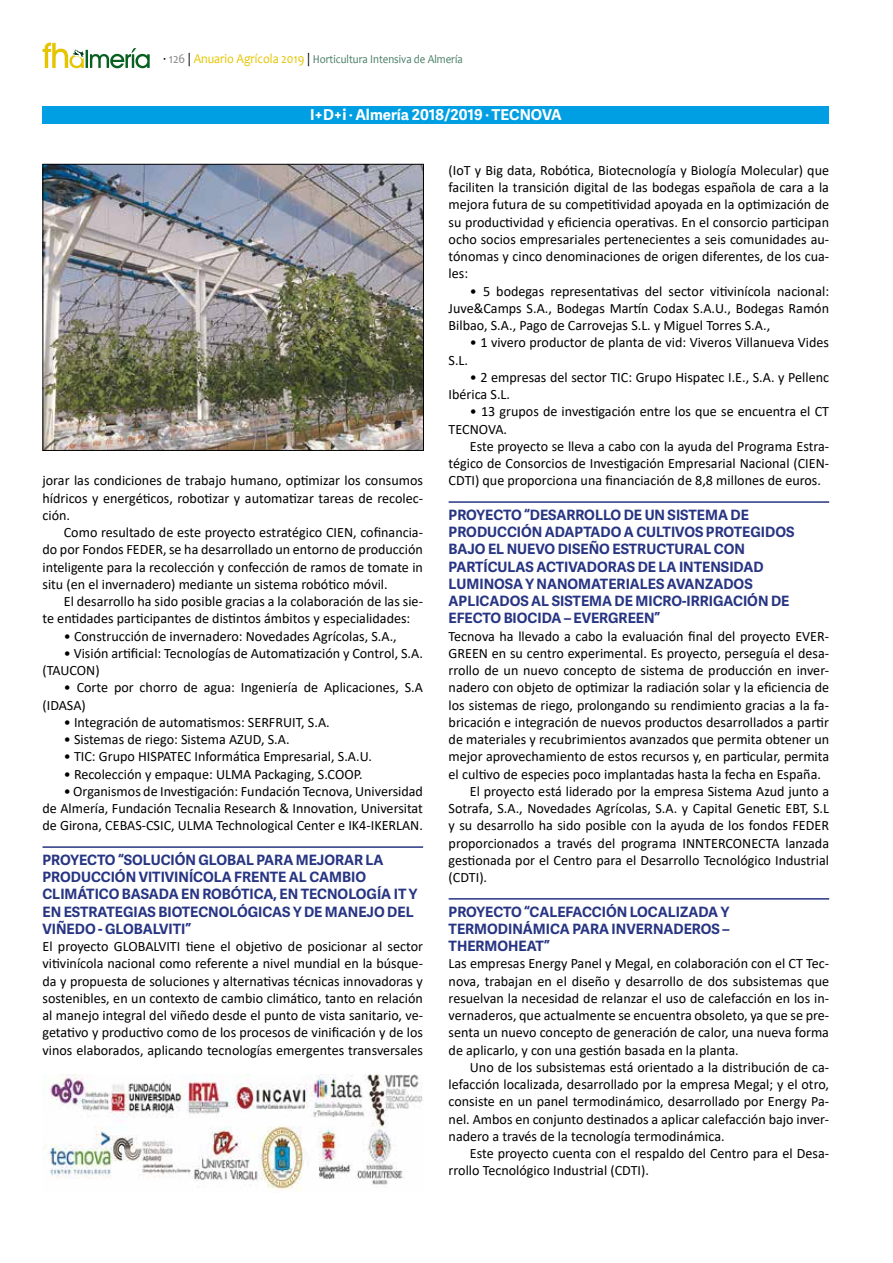
<style>
.page{position:relative;width:893px;height:1263px;background:#fff}
.page>*{position:absolute;margin:0;border:0;box-sizing:border-box;transform-origin:0 0}
.t1{font:700 15px "Adelle Sans Basic";color:#fff}
.t2{font:14.25px/17.2px "Calibri";color:#000;text-align:justify}
.t3{font:700 14.25px/17.2px "Adelle Sans Basic";color:#283583}
.t4{font:12px "Candara";color:#477d67;scale:.9 1}
.s1{font-size:13.5px;color:#000}
.s2{font-size:13.5px;color:#878787}
.s3{font-size:13.5px;color:#e5c500}
</style>
<div class="page">
<svg style="left:43px;top:43px;width:107px;height:25px"></svg>
<div style="left:43px;top:106px;width:786px;height:17px;background:#009fe3"></div>
<hr style="left:43px;top:846px;width:380px;height:2px;background:#283583">
<hr style="left:449px;top:501px;width:380px;height:2px;background:#283583">
<hr style="left:449px;top:898px;width:380px;height:1px;background:#283583">
<img style="left:45px;top:166px;width:377px;height:283px">
<div style="left:43px;top:164px;width:381px;height:287px;border:1px solid #000"></div>
<img style="left:44px;top:1075px;width:379px;height:117px">
<p class="t4" style="left:163px;top:52px;width:335px"><span class="s1">·</span> <span class="s2">126</span> <span class="s1">|</span> <span class="s3">Anuario Agrícola 2019</span> <span class="s1">|</span> Horticultura Intensiva de Almería</p>
<p class="t1" style="left:310px;top:105px;width:253px">I+D+i · Almería 2018/2019 · TECNOVA</p>
<p class="t2" style="left:43px;top:472px;width:382px">jorar las condiciones de trabajo humano, optimizar los consumos hídricos y energéticos, robotizar y automatizar tareas de recolec&shy;ción.</p>
<p class="t2" style="left:43px;top:523px;width:382px;text-indent:21px">Como resultado de este proyecto estratégico CIEN, cofinancia&shy;do por Fondos FEDER, se ha desarrollado un entorno de producción inteligente para la recolección y confección de ramos de tomate in situ (en el invernadero) mediante un sistema robótico móvil.</p>
<p class="t2" style="left:43px;top:592px;width:382px;text-indent:21px">El desarrollo ha sido posible gracias a la colaboración de las sie&shy;te entidades participantes de distintos ámbitos y especialidades:</p>
<p class="t2" style="left:64px;top:627px;width:335px">• Construcción de invernadero: Novedades Agrícolas, S.A.,</p>
<p class="t2" style="left:43px;top:644px;width:382px;text-indent:21px">• Visión artificial: Tecnologías de Automatización y Control, S.A. (TAUCON)</p>
<p class="t2" style="left:43px;top:679px;width:382px;text-indent:21px">• Corte por chorro de agua: Ingeniería de Aplicaciones, S.A (IDASA)</p>
<p class="t2" style="left:64px;top:713px;width:267px">• Integración de automatismos: SERFRUIT, S.A.</p>
<p class="t2" style="left:64px;top:730px;width:227px">• Sistemas de riego: Sistema AZUD, S.A.</p>
<p class="t2" style="left:64px;top:748px;width:310px">• TIC: Grupo HISPATEC Informática Empresarial, S.A.U.</p>
<p class="t2" style="left:64px;top:765px;width:300px">• Recolección y empaque: ULMA Packaging, S.COOP.</p>
<p class="t2" style="left:43px;top:782px;width:382px;text-indent:21px">• Organismos de Investigación: Fundación Tecnova, Universidad de Almería, Fundación Tecnalia Research &amp; Innovation, Universitat de Girona, CEBAS-CSIC, ULMA Technological Center e IK4-IKERLAN.</p>
<p class="t3" style="left:43px;top:851px;width:376px">PROYECTO “SOLUCIÓN GLOBAL PARA MEJORAR LA PRODUCCIÓN VITIVINÍCOLA FRENTE AL CAMBIO CLIMÁTICO BASADA EN ROBÓTICA, EN TECNOLOGÍA IT Y EN ESTRATEGIAS BIOTECNOLÓGICAS Y DE MANEJO DEL VIÑEDO - GLOBALVITI”</p>
<p class="t2" style="left:43px;top:937px;width:382px">El proyecto GLOBALVITI tiene el objetivo de posicionar al sector vitivinícola nacional como referente a nivel mundial en la búsque&shy;da y propuesta de soluciones y alternativas técnicas innovadoras y sostenibles, en un contexto de cambio climático, tanto en relación al manejo integral del viñedo desde el punto de vista sanitario, ve&shy;getativo y productivo como de los procesos de vinificación y de los vinos elaborados, aplicando tecnologías emergentes transversales</p>
<p class="t2" style="left:449px;top:161px;width:382px">(IoT y Big data, Robótica, Biotecnología y Biología Molecular) que faciliten la transición digital de las bodegas española de cara a la mejora futura de su competitividad apoyada en la optimización de su productividad y eficiencia operativas. En el consorcio participan ocho socios empresariales pertenecientes a seis comunidades au&shy;tónomas y cinco denominaciones de origen diferentes, de los cua&shy;les:</p>
<p class="t2" style="left:449px;top:282px;width:382px;text-indent:21px">• 5 bodegas representativas del sector vitivinícola nacional:<br>Juve&amp;Camps S.A., Bodegas Martín Codax S.A.U., Bodegas Ramón Bilbao, S.A., Pago de Carrovejas S.L. y Miguel Torres S.A.,</p>
<p class="t2" style="left:470px;top:334px;width:361px">• 1 vivero productor de planta de vid: Viveros Villanueva Vides</p>
<p class="t2" style="left:449px;top:351px;width:21px">S.L.</p>
<p class="t2" style="left:449px;top:368px;width:382px;text-indent:21px">• 2 empresas del sector TIC: Grupo Hispatec I.E., S.A. y Pellenc<br>Ibérica S.L.</p>
<p class="t2" style="left:449px;top:403px;width:382px;text-indent:21px">• 13 grupos de investigación entre los que se encuentra el CT<br>TECNOVA.</p>
<p class="t2" style="left:449px;top:437px;width:382px;text-indent:21px">Este proyecto se lleva a cabo con la ayuda del Programa Estra&shy;tégico de Consorcios de Investigación Empresarial Nacional (CIEN-CDTI) que proporciona una financiación de 8,8 millones de euros.</p>
<p class="t3" style="left:449px;top:506px;width:347px">PROYECTO “DESARROLLO DE UN SISTEMA DE PRODUCCIÓN ADAPTADO A CULTIVOS PROTEGIDOS BAJO EL NUEVO DISEÑO ESTRUCTURAL CON PARTÍCULAS ACTIVADORAS DE LA INTENSIDAD LUMINOSA Y NANOMATERIALES AVANZADOS APLICADOS AL SISTEMA DE MICRO-IRRIGACIÓN DE EFECTO BIOCIDA – EVERGREEN”</p>
<p class="t2" style="left:449px;top:627px;width:382px">Tecnova ha llevado a cabo la evaluación final del proyecto EVER-</p>
<p class="t2" style="left:449px;top:644px;width:382px">GREEN en su centro experimental. Es proyecto, perseguía el desa-</p>
<p class="t2" style="left:449px;top:661px;width:382px">rrollo de un nuevo concepto de sistema de producción en inver-</p>
<p class="t2" style="left:449px;top:679px;width:382px">nadero con objeto de optimizar la radiación solar y la eficiencia de</p>
<p class="t2" style="left:449px;top:696px;width:382px">los sistemas de riego, prolongando su rendimiento gracias a la fa-</p>
<p class="t2" style="left:449px;top:713px;width:382px">bricación e integración de nuevos productos desarrollados a partir</p>
<p class="t2" style="left:449px;top:730px;width:382px">de materiales y recubrimientos avanzados que permita obtener un</p>
<p class="t2" style="left:449px;top:748px;width:382px">mejor aprovechamiento de estos recursos y, en particular, permita</p>
<p class="t2" style="left:449px;top:765px;width:374px">el cultivo de especies poco implantadas hasta la fecha en España.</p>
<p class="t2" style="left:470px;top:782px;width:361px">El proyecto está liderado por la empresa Sistema Azud junto a</p>
<p class="t2" style="left:449px;top:799px;width:382px">Sotrafa, S.A., Novedades Agrícolas, S.A. y Capital Genetic EBT, S.L</p>
<p class="t2" style="left:449px;top:817px;width:382px">y su desarrollo ha sido posible con la ayuda de los fondos FEDER</p>
<p class="t2" style="left:449px;top:834px;width:382px">proporcionados a través del programa INNTERCONECTA lanzada</p>
<p class="t2" style="left:449px;top:851px;width:382px">gestionada por el Centro para el Desarrollo Tecnológico Industrial</p>
<p class="t2" style="left:449px;top:868px;width:40px">(CDTI).</p>
<p class="t3" style="left:449px;top:903px;width:282px;text-align:justify">PROYECTO “CALEFACCIÓN LOCALIZADA Y TERMODINÁMICA PARA INVERNADEROS – THERMOHEAT”</p>
<p class="t2" style="left:449px;top:955px;width:382px">Las empresas Energy Panel y Megal, en colaboración con el CT Tec&shy;nova, trabajan en el diseño y desarrollo de dos subsistemas que resuelvan la necesidad de relanzar el uso de calefacción en los in&shy;vernaderos, que actualmente se encuentra obsoleto, ya que se pre&shy;senta un nuevo concepto de generación de calor, una nueva forma de aplicarlo, y con una gestión basada en la planta.</p>
<p class="t2" style="left:449px;top:1058px;width:382px;text-indent:21px">Uno de los subsistemas está orientado a la distribución de ca&shy;lefacción localizada, desarrollado por la empresa Megal; y el otro, consiste en un panel termodinámico, desarrollado por Energy Pa&shy;nel. Ambos en conjunto destinados a aplicar calefacción bajo inver&shy;nadero a través de la tecnología termodinámica.</p>
<p class="t2" style="left:449px;top:1144px;width:382px;text-indent:21px">Este proyecto cuenta con el respaldo del Centro para el Desa&shy;rrollo Tecnológico Industrial (CDTI).</p>
</div>
